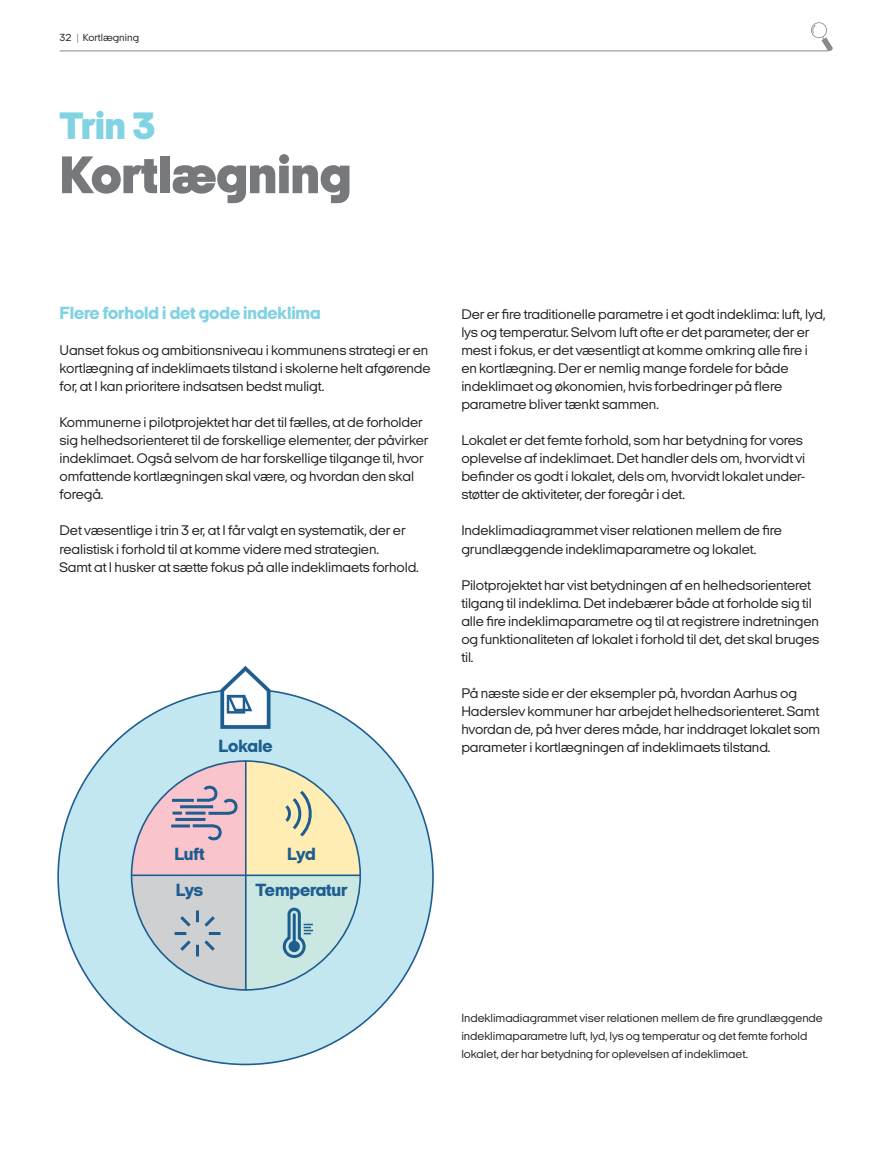
<style>
.page{position:relative;width:893px;height:1149px;background:#fff}
.page>*{position:absolute;margin:0;border:0;box-sizing:border-box;transform-origin:0 0}
.Headline{font:900 54px "Italian Plate No Two Exp";color:#76787b}
.Headline_2{font:900 39px "Italian Plate No Two Exp";color:#81d2e2}
.Mellemrubrik_1{font:800 18px "Italian Plate No Two Exp";letter-spacing:-.005em;color:#81d2e2}
.Mellemrubrik_1-2{font:800 18px "Italian Plate No Two Exp";letter-spacing:-.005em;color:#1d5d90}
.Brød{font:14.25px/18px "Italian Plate No Two Exp";letter-spacing:-.01em;color:#231f20}
.Billedtekst{font:12px/18px "Italian Plate No Two Exp";letter-spacing:-.005em;color:#231f20}
.t1{font:10.5px "Italian Plate No Two Exp";color:#231f20}
.s1{color:#87898b}
</style>
<div class="page">
<hr style="left:60px;top:51px;width:768px;height:1px;background:#87898b">
<svg style="left:811px;top:22px;width:22px;height:29px"></svg>
<div style="left:58px;top:689px;width:375px;height:375px;background:#c2e7f0;border-radius:50%"></div>
<svg style="left:131px;top:760px;width:229px;height:230px"></svg>
<hr style="left:131px;top:874px;width:229px;height:1px;background:#1d5d90">
<hr style="left:245px;top:760px;width:2px;height:230px;background:#1d5d90">
<svg style="left:219px;top:666px;width:53px;height:63px"></svg>
<p class="t1" style="left:60px;top:32px;width:81px">32 <span class="s1">|</span> Kortlægning</p>
<p class="Headline_2" style="left:60px;top:105px;width:97px">Trin 3</p>
<p class="Headline" style="left:60px;top:146px;width:293px">Kortlægning</p>
<p class="Mellemrubrik_1" style="left:60px;top:303px;width:263px">Flere forhold i det gode indeklima</p>
<p class="Brød" style="left:60px;top:341px;width:373px">Uanset fokus og ambitionsniveau i kommunens strategi er en kortlægning af indeklimaets tilstand i skolerne helt afgørende for, at I kan prioritere indsatsen bedst muligt.</p>
<p class="Brød" style="left:60px;top:413px;width:371px">Kommunerne i pilotprojektet har det til fælles, at de forholder sig helhedsorienteret til de forskellige elementer, der påvirker indeklimaet. Også selvom de har forskellige tilgange til, hvor omfattende kortlægningen skal være, og hvordan den skal foregå.</p>
<p class="Brød" style="left:60px;top:521px;width:361px">Det væsentlige i trin 3 er, at I får valgt en systematik, der er realistisk i forhold til at komme videre med strategien.<br>Samt at I husker at sætte fokus på alle indeklimaets forhold.</p>
<p class="Mellemrubrik_1-2" style="left:219px;top:735px;width:56px">Lokale</p>
<p class="Brød" style="left:461px;top:305px;width:366px">Der er fire traditionelle parametre i et godt indeklima: luft, lyd, lys og temperatur. Selvom luft ofte er det parameter, der er mest i fokus, er det væsentligt at komme omkring alle fire i en kortlægning. Der er nemlig mange fordele for både indeklimaet og økonomien, hvis forbedringer på flere parametre bliver tænkt sammen.</p>
<p class="Brød" style="left:461px;top:431px;width:346px">Lokalet er det femte forhold, som har betydning for vores oplevelse af indeklimaet. Det handler dels om, hvorvidt vi befinder os godt i lokalet, dels om, hvorvidt lokalet under&shy;støtter de aktiviteter, der foregår i det.</p>
<p class="Brød" style="left:461px;top:521px;width:322px">Indeklimadiagrammet viser relationen mellem de fire grundlæggende indeklimaparametre og lokalet.</p>
<p class="Brød" style="left:461px;top:575px;width:360px">Pilotprojektet har vist betydningen af en helhedsorienteret tilgang til indeklima. Det indebærer både at forholde sig til alle fire indeklimaparametre og til at registrere indretningen og funktionaliteten af lokalet i forhold til det, det skal bruges til.</p>
<p class="Brød" style="left:461px;top:683px;width:360px">På næste side er der eksempler på, hvordan Aarhus og Haderslev kommuner har arbejdet helhedsorienteret. Samt hvordan de, på hver deres måde, har inddraget lokalet som parameter i kortlægningen af indeklimaets tilstand.</p>
<p class="Mellemrubrik_1-2" style="left:174px;top:843px;width:32px">Luft</p>
<p class="Mellemrubrik_1-2" style="left:287px;top:843px;width:30px">Lyd</p>
<p class="Mellemrubrik_1-2" style="left:176px;top:879px;width:29px">Lys</p>
<p class="Mellemrubrik_1-2" style="left:256px;top:879px;width:94px">Temperatur</p>
<p class="Billedtekst" style="left:461px;top:1008px;width:363px">Indeklimadiagrammet viser relationen mellem de fire grundlæggende indeklimaparametre luft, lyd, lys og temperatur og det femte forhold lokalet, der har betydning for oplevelsen af indeklimaet.</p>
</div>
